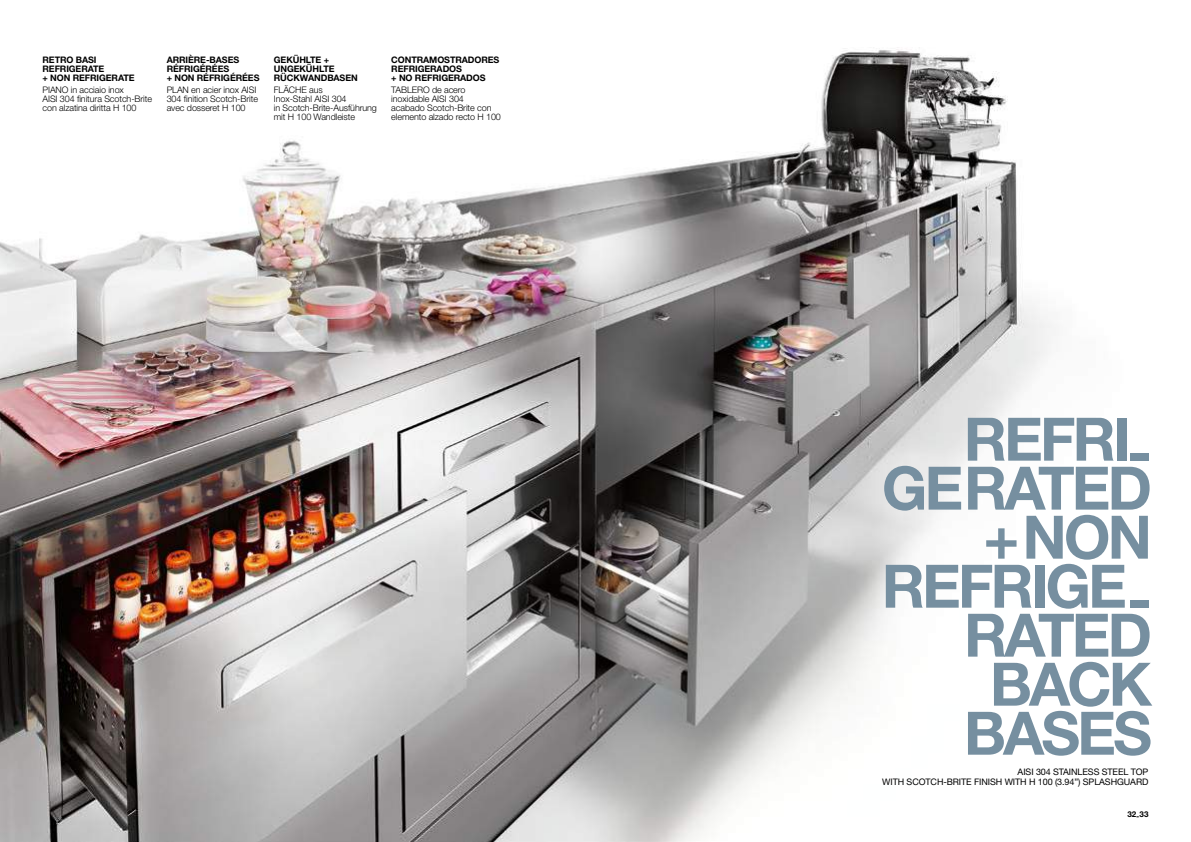
<style>
.page{position:relative;width:1191px;height:842px;background:#fff}
.page>*{position:absolute;margin:0;border:0;box-sizing:border-box;transform-origin:0 0}
.t1{font:700 60px/49px "Helvetica Neue LT Std";letter-spacing:-.05em;color:#768fa0;text-align:right}
.t2{font:300 9px/9px "Helvetica Neue LT Std";letter-spacing:-.01em;color:#000}
.t3{font:700 9px/9px "Helvetica Neue LT Std";letter-spacing:-.01em;color:#000}
.t4{font:9px/10px "Helvetica Neue LT Std";letter-spacing:-.01em;color:#000;text-align:right}
.t5{font:700 8px "Helvetica Neue LT Std";color:#000}
</style>
<div class="page">
<img style="left:0;top:49px;width:1056px;height:793px">
<p class="t3" style="left:43px;top:55px;width:94px">RETRO BASI<br>REFRIGERATE<br>+ NON REFRIGERATE</p>
<p class="t2" style="left:43px;top:85px;width:111px">PIANO in acciaio inox<br>AISI 304 finitura Scotch-Brite con alzatina diritta H 100</p>
<p class="t3" style="left:167px;top:55px;width:94px">ARRIÈRE-BASES<br>RÉFRIGÉRÉES<br>+ NON RÉFRIGÉRÉES</p>
<p class="t2" style="left:167px;top:85px;width:93px">PLAN en acier inox AISI<br>304 finition Scotch-Brite avec dosseret H 100</p>
<p class="t3" style="left:274px;top:55px;width:85px">GEKÜHLTE +<br>UNGEKÜHLTE<br>RÜCKWANDBASEN</p>
<p class="t2" style="left:274px;top:85px;width:105px">FLÄCHE aus<br>Inox-Stahl AISI 304<br>in Scotch-Brite-Ausführung mit H 100 Wandleiste</p>
<p class="t3" style="left:391px;top:55px;width:110px">CONTRAMOSTRADORES<br>REFRIGERADOS<br>+ NO REFRIGERADOS</p>
<p class="t2" style="left:391px;top:85px;width:111px">TABLERO de acero inoxidable AISI 304<br>acabado Scotch-Brite con elemento alzado recto H 100</p>
<h1 class="t1" style="left:881px;top:413px;width:272px">REFRI-<br>GERATED +NON<br>REFRIGE-<br>RATED<br>BACK<br>BASES</h1>
<p class="t4" style="left:882px;top:767px;width:268px">AISI 304 STAINLESS STEEL TOP<br>WITH SCOTCH-BRITE FINISH WITH H 100 (3.94”) SPLASHGUARD</p>
<p class="t5" style="left:1127px;top:809px;width:23px">32-33</p>
</div>
